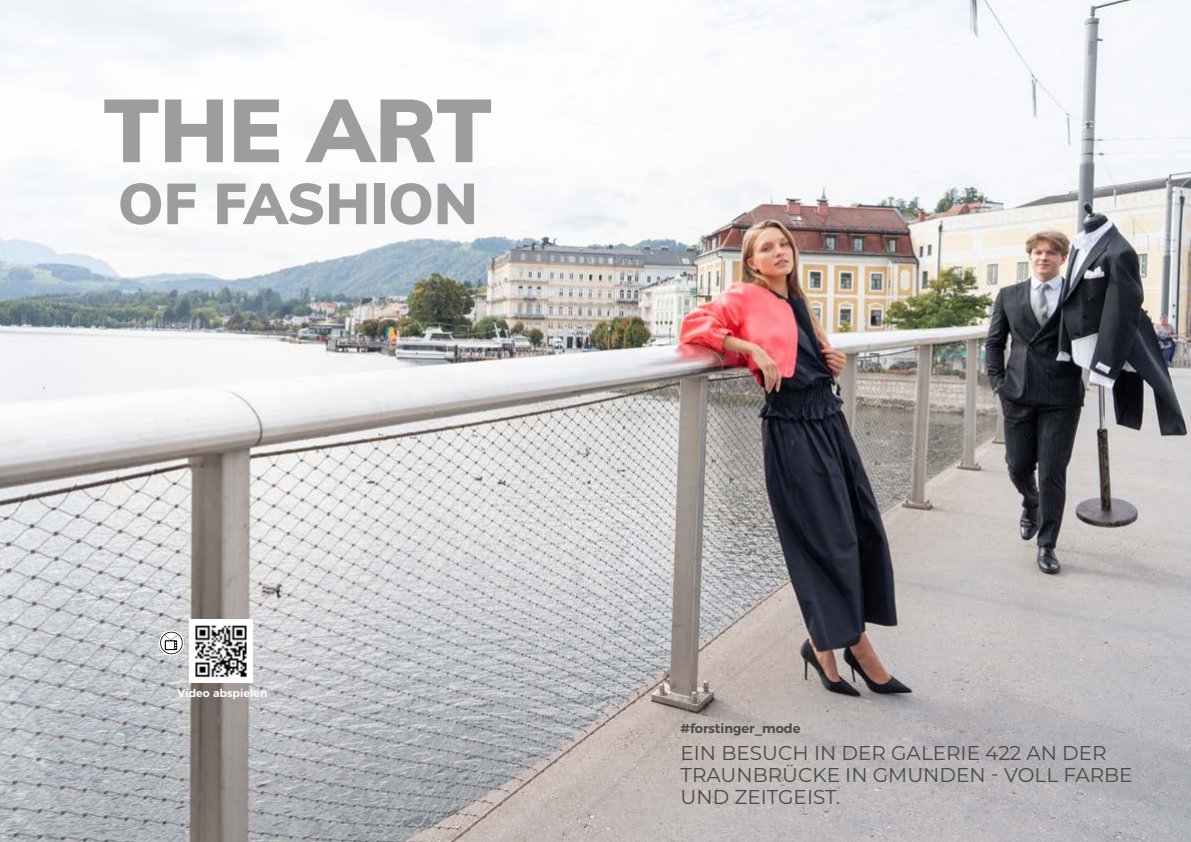
<style>
.page{position:relative;width:1191px;height:842px;background:#fff}
.page>*{position:absolute;margin:0;border:0;box-sizing:border-box;transform-origin:0 0}
.t1{font:900 88px "Muli";color:#9d9d9c}
.t2{font:900 57px "Muli";color:#9d9d9c}
.t3{font:20px/22px "Montserrat";color:#4a4a49}
.t4{font:600 13px "Montserrat";color:#4a4a49}
.t5{font:600 11px "Montserrat";color:#fff}
</style>
<div class="page">
<img style="left:0;top:0;width:1191px;height:842px">
<img style="left:190px;top:620px;width:62px;height:63px">
<svg style="left:159px;top:630px;width:25px;height:26px"></svg>
<svg style="left:160px;top:632px;width:23px;height:22px"></svg>
<h1 class="t1" style="left:103px;top:66px;width:390px">THE ART</h1>
<h2 class="t2" style="left:118px;top:162px;width:361px">OF FASHION</h2>
<p class="t5" style="left:177px;top:685px;width:91px">Video abspielen</p>
<p class="t4" style="left:680px;top:718px;width:121px">#forstinger_mode</p>
<p class="t3" style="left:680px;top:741px;width:453px">EIN BESUCH IN DER GALERIE 422 AN DER<br>TRAUNBRÜCKE IN GMUNDEN - VOLL FARBE<br>UND ZEITGEIST.</p>
</div>
